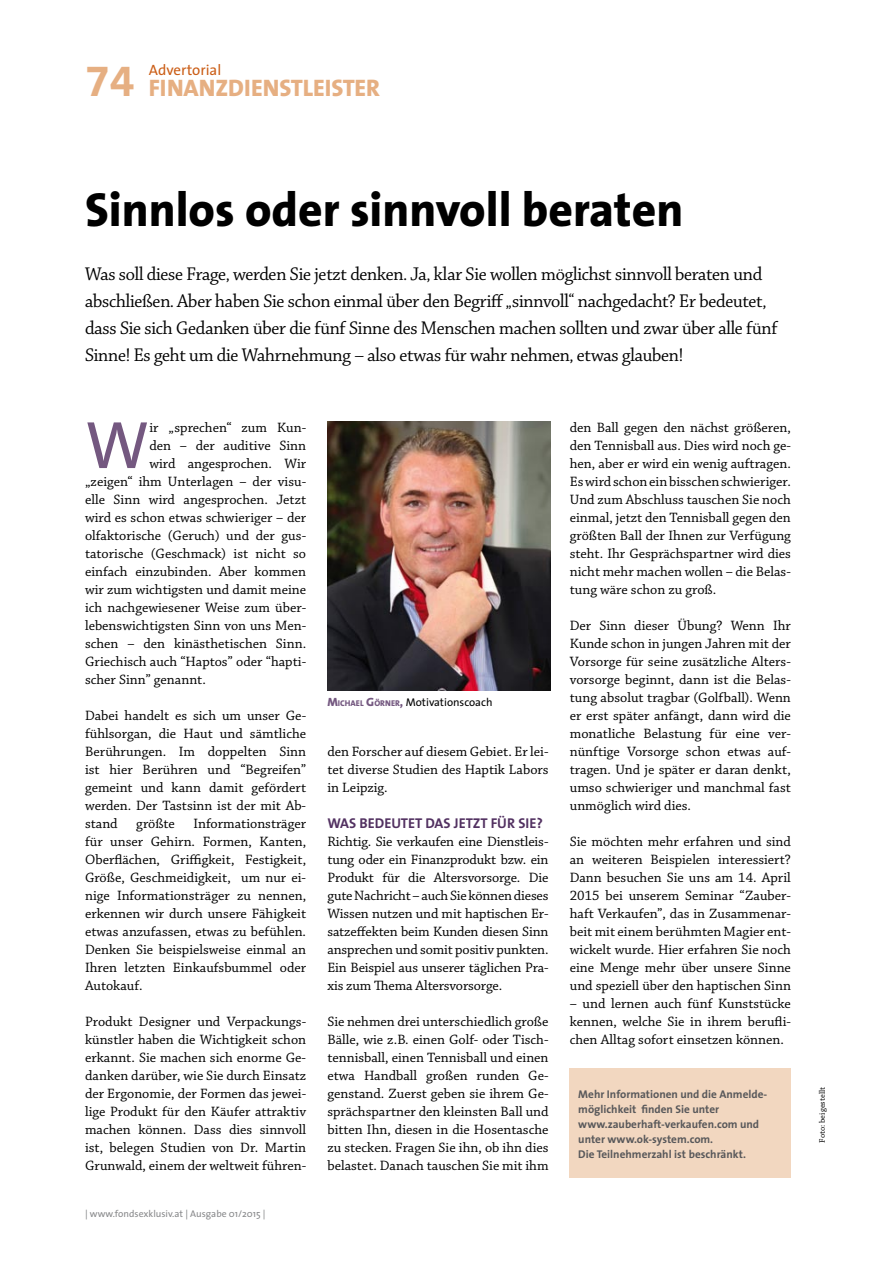
<style>
.page{position:relative;width:893px;height:1263px;background:#fff}
.page>*{position:absolute;margin:0;border:0;box-sizing:border-box;transform-origin:0 0}
.t1{font:67.65px "The Sans";color:#745880}
.t2{font:800 48px "The Sans";color:#000}
.t3{font:43.2px "The Sans Bold Expert";color:#e6af82;scale:1.04 1}
.t4{font:800 24px "The Sans";color:#e6af82}
.t5{font:19.5px/27px "Chaparral Pro Subh";letter-spacing:-.01em;color:#000}
.t6{font:15px "The Sans";color:#cb5e17}
.t7{font:14.25px/18px "Chaparral Pro";color:#000;text-align:justify}
.t8{font:700 14.25px "The Sans";color:#523161}
.t9{font:700 11.25px/15px "The Sans";color:#58585a}
.t10{font:11.25px "The Sans";color:#000}
.t11{font:9.75px "The Sans";color:#87888a}
.t12{font:8.25px "Chaparral Pro Capt";color:#000}
.s1{font-weight:800;font-size:12px;color:#745880}
.s2{font-weight:800;font-size:8.4px;color:#745880}
</style>
<div class="page">
<div style="left:570px;top:1068px;width:221px;height:110px;background:#f2d7c0"></div>
<img style="left:327px;top:421px;width:224px;height:269px">
<h3 class="t3" style="left:85px;top:46px;width:49px">74</h3>
<p class="t6" style="left:149px;top:57px;width:74px">Advertorial</p>
<h3 class="t4" style="left:149px;top:68px;width:233px">Finanzdienstleister</h3>
<h2 class="t2" style="left:85px;top:169px;width:600px">Sinnlos oder sinnvoll beraten</h2>
<p class="t5" style="left:85px;top:261px;width:694px">Was soll diese Frage, werden Sie jetzt denken. Ja, klar Sie wollen möglichst sinnvoll beraten und abschließen. Aber haben Sie schon einmal über den Begriff „sinnvoll“ nachgedacht? Er bedeutet, dass Sie sich Gedanken über die fünf Sinne des Menschen machen sollten und zwar über alle fünf Sinne! Es geht um die Wahrnehmung – also etwas für wahr nehmen, etwas glauben!</p>
<h1 class="t1" style="left:85px;top:389px;width:66px">W</h1>
<p class="t7" style="left:149px;top:419px;width:158px">ir „sprechen“ zum Kun-</p>
<p class="t7" style="left:149px;top:437px;width:158px">den – der auditive Sinn</p>
<p class="t7" style="left:149px;top:455px;width:158px">wird angesprochen. Wir</p>
<p class="t7" style="left:85px;top:473px;width:223px">„zeigen“ ihm Unterlagen – der visu-</p>
<p class="t7" style="left:85px;top:491px;width:223px">elle Sinn wird angesprochen. Jetzt</p>
<p class="t7" style="left:85px;top:509px;width:223px">wird es schon etwas schwieriger – der</p>
<p class="t7" style="left:85px;top:527px;width:223px">olfaktorische (Geruch) und der gus-</p>
<p class="t7" style="left:85px;top:545px;width:223px">tatorische (Geschmack) ist nicht so</p>
<p class="t7" style="left:85px;top:563px;width:223px">einfach einzubinden. Aber kommen</p>
<p class="t7" style="left:85px;top:581px;width:223px">wir zum wichtigsten und damit meine</p>
<p class="t7" style="left:85px;top:599px;width:223px">ich nachgewiesener Weise zum über-</p>
<p class="t7" style="left:85px;top:617px;width:223px">lebenswichtigsten Sinn von uns Men-</p>
<p class="t7" style="left:85px;top:635px;width:223px">schen – den kinästhetischen Sinn.</p>
<p class="t7" style="left:85px;top:653px;width:223px">Griechisch auch “Haptos” oder “hapti-</p>
<p class="t7" style="left:85px;top:671px;width:122px">scher Sinn” genannt.</p>
<p class="t7" style="left:85px;top:707px;width:223px">Dabei handelt es sich um unser Ge&shy;fühlsorgan, die Haut und sämtliche Berührungen. Im doppelten Sinn ist hier Berühren und “Begreifen” gemeint und kann damit gefördert werden. Der Tastsinn ist der mit Ab&shy;stand</p>
<p class="t7" style="left:85px;top:815px;width:223px;text-indent:108px">Informationsträger für unser Gehirn. Formen, Kanten, Oberflächen, Griffigkeit, Festigkeit, Größe, Geschmeidigkeit, um nur ei&shy;nige Informationsträger zu nennen, erkennen wir durch unsere Fähigkeit etwas anzufassen, etwas zu befühlen.<br>Denken Sie beispielsweise einmal an Ihren letzten Einkaufsbummel oder Autokauf.</p>
<p class="t7" style="left:85px;top:1013px;width:223px">Produkt Designer und Verpackungs&shy;künstler haben die Wichtigkeit schon erkannt. Sie machen sich enorme Ge&shy;danken darüber, wie Sie durch Einsatz der Ergonomie, der Formen das jewei&shy;lige Produkt für den Käufer attraktiv machen können. Dass dies sinnvoll ist, belegen Studien von Dr. Martin Grunwald, einem der weltweit führen-</p>
<p class="t7" style="left:136px;top:815px;width:40px">größte</p>
<p class="t11" style="left:85px;top:1206px;width:182px">| www.fondsexklusiv.at | Ausgabe 01/2015 |</p>
<p class="t10" style="left:327px;top:693px;width:167px"><span class="s1">M</span><span class="s2">ICHAEL</span> <span class="s1">G</span><span class="s2">ÖRNER</span><span class="s1">,</span> Motivationscoach</p>
<p class="t7" style="left:327px;top:743px;width:223px">den Forscher auf diesem Gebiet. Er lei&shy;tet diverse Studien des Haptik Labors in Leipzig.</p>
<p class="t8" style="left:327px;top:811px;width:217px">Was bedeutet das jetzt für Sie?</p>
<p class="t7" style="left:327px;top:833px;width:223px">Richtig. Sie verkaufen eine Dienstleis&shy;tung oder ein Finanzprodukt bzw. ein Produkt für die Altersvorsorge. Die gute Nachricht – auch Sie können dieses Wissen nutzen und mit haptischen Er&shy;satzeffekten beim Kunden diesen Sinn ansprechen und somit positiv punkten.<br>Ein Beispiel aus unserer täglichen Pra&shy;xis zum Thema Altersvorsorge.</p>
<p class="t7" style="left:327px;top:1013px;width:223px">Sie nehmen drei unterschiedlich große Bälle, wie z.B. einen Golf- oder Tisch&shy;tennisball, einen Tennisball und einen etwa Handball großen runden Ge&shy;genstand. Zuerst geben sie ihrem Ge&shy;sprächspartner den kleinsten Ball und bitten Ihn, diesen in die Hosentasche zu stecken. Fragen Sie ihn, ob ihn dies belastet. Danach tauschen Sie mit ihm</p>
<p class="t7" style="left:570px;top:419px;width:223px">den Ball gegen den nächst größeren, den Tennisball aus. Dies wird noch ge&shy;hen, aber er wird ein wenig auftragen.<br>Es wird schon ein bisschen schwieriger.<br>Und zum Abschluss tauschen Sie noch einmal, jetzt den Tennisball gegen den größten Ball der Ihnen zur Verfügung steht. Ihr Gesprächspartner wird dies nicht mehr machen wollen – die Belas&shy;tung wäre schon zu groß.</p>
<p class="t7" style="left:570px;top:617px;width:223px">Der Sinn dieser Übung? Wenn Ihr Kunde schon in jungen Jahren mit der Vorsorge für seine zusätzliche Alters&shy;vorsorge beginnt, dann ist die Belas&shy;tung absolut tragbar (Golfball). Wenn er erst später anfängt, dann wird die monatliche Belastung für eine ver&shy;nünftige Vorsorge schon etwas auf&shy;tragen. Und je später er daran denkt, umso schwieriger und manchmal fast unmöglich wird dies.</p>
<p class="t7" style="left:570px;top:833px;width:223px">Sie möchten mehr erfahren und sind an weiteren Beispielen interessiert?<br>Dann besuchen Sie uns am 14. April 2015 bei unserem Seminar “Zauber&shy;haft Verkaufen”, das in Zusammenar&shy;beit mit einem berühmten Magier ent&shy;wickelt wurde. Hier erfahren Sie noch eine Menge mehr über unsere Sinne und speziell über den haptischen Sinn</p>
<p class="t7" style="left:570px;top:995px;width:223px">– und lernen auch fünf Kunststücke kennen, welche Sie in ihrem berufli&shy;chen Alltag sofort einsetzen können.</p>
<p class="t9" style="left:578px;top:1086px;width:190px">Mehr Informationen und die Anmelde&shy;möglichkeit finden Sie unter www.zauberhaft-verkaufen.com und unter www.ok-system.com.<br>Die Teilnehmerzahl ist beschränkt.</p>
<p class="t12" style="left:817px;top:1143px;width:57px;rotate:-90deg">Foto: beigestellt</p>
</div>
